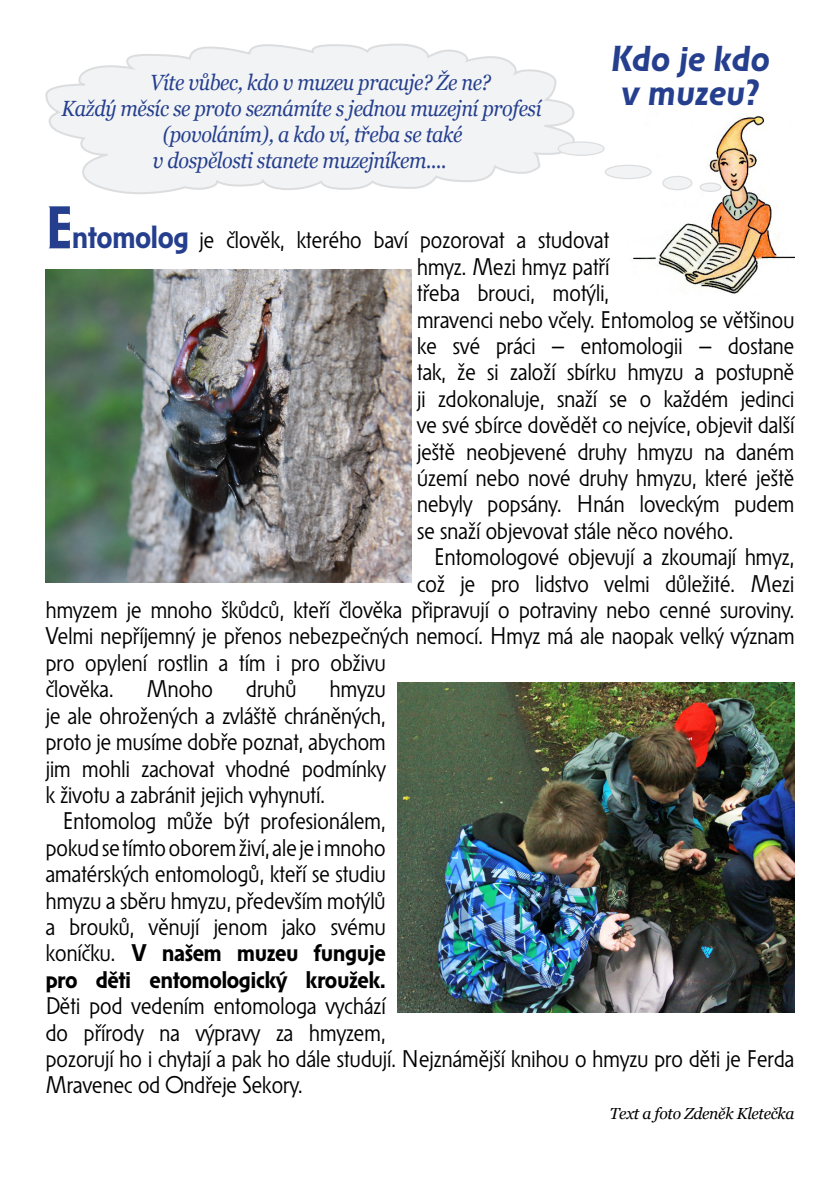
<style>
.page{position:relative;width:840px;height:1191px;background:#fff}
.page>*{position:absolute;margin:0;border:0;box-sizing:border-box;transform-origin:0 0}
.t1{font:italic 700 36px/34px "Solpera";color:#253f8e;text-align:center}
.t2{font:24px/26.4px "Solpera";letter-spacing:-.02em;color:#000}
.t3{font:italic 22px "Georgia";letter-spacing:-.02em;color:#253f8e;scale:.9 1}
.t4{font:italic 16px "Georgia";letter-spacing:-.02em;color:#000}
.s1{font-weight:700;font-size:60px;color:#253f8e}
.s2{font-weight:700;font-size:32px;color:#253f8e}
.s3{font-weight:700}
</style>
<div class="page">
<img style="left:633px;top:114px;width:161px;height:180px">
<svg style="left:45px;top:43px;width:545px;height:151px"></svg>
<div style="left:605px;top:165px;width:45px;height:14px;background:#f2f3f4;border-radius:50%"></div>
<div style="left:604px;top:165px;width:47px;height:14px;border:1px solid #dcdddf;border-radius:50%"></div>
<div style="left:662px;top:176px;width:29px;height:14px;background:#f2f3f4;border-radius:50%"></div>
<div style="left:662px;top:176px;width:30px;height:14px;border:1px solid #dcdddf;border-radius:50%"></div>
<div style="left:558px;top:142px;width:45px;height:13px;background:#f2f3f4;border-radius:50%"></div>
<div style="left:557px;top:141px;width:47px;height:15px;border:1px solid #dcdddf;border-radius:50%"></div>
<div style="left:699px;top:183px;width:21px;height:8px;background:#f2f3f4;border-radius:50%"></div>
<div style="left:699px;top:182px;width:22px;height:10px;border:1px solid #dcdddf;border-radius:50%"></div>
<img style="left:45px;top:269px;width:366px;height:313px">
<img style="left:397px;top:682px;width:397px;height:330px">
<p class="t3" style="left:150px;top:69px;width:380px">Víte vůbec, kdo v muzeu pracuje? Že ne?</p>
<p class="t3" style="left:62px;top:95px;width:534px">Každý měsíc se proto seznámíte s jednou muzejní profesí</p>
<p class="t3" style="left:163px;top:121px;width:334px">(povoláním), a kdo ví, třeba se také</p>
<p class="t3" style="left:153px;top:147px;width:327px">v dospělosti stanete muzejníkem....</p>
<p class="t1" style="left:610px;top:44px;width:161px">Kdo je kdo v muzeu?</p>
<p class="t2" style="left:416px;top:228px;width:379px;text-indent:-371px"><span class="s1">E</span><span class="s2">ntomolog</span> je člověk, kterého baví pozorovat a studovat<br>hmyz. Mezi hmyz patří<br>třeba brouci, motýli,<br>mravenci nebo včely. Entomolog se většinou ke své práci – entomologii – dostane tak, že si založí sbírku hmyzu a postupně ji zdokonaluje, snaží se o každém jedinci ve své sbírce dovědět co nejvíce, objevit další ještě neobjevené druhy hmyzu na daném území nebo nové druhy hmyzu, které ještě nebyly popsány. Hnán loveckým pudem se snaží objevovat stále něco nového.</p>
<p class="t2" style="left:433px;top:545px;width:362px">Entomologové objevují a zkoumají hmyz,</p>
<p class="t2" style="left:416px;top:572px;width:379px">což je pro lidstvo velmi důležité. Mezi</p>
<p class="t2" style="left:45px;top:598px;width:750px">hmyzem je mnoho škůdců, kteří člověka připravují o potraviny nebo cenné suroviny.</p>
<p class="t2" style="left:45px;top:624px;width:750px">Velmi nepříjemný je přenos nebezpečných nemocí. Hmyz má ale naopak velký význam</p>
<p class="t2" style="left:45px;top:651px;width:342px">pro opylení rostlin a tím i pro obživu</p>
<p class="t2" style="left:45px;top:677px;width:70px">člověka.</p>
<p class="t2" style="left:146px;top:677px;width:68px">Mnoho</p>
<p class="t2" style="left:246px;top:677px;width:52px">druhů</p>
<p class="t2" style="left:45px;top:677px;width:342px;text-align:justify;text-indent:284px">hmyzu je ale ohrožených a zvláště chráněných, proto je musíme dobře poznat, abychom jim mohli zachovat vhodné podmínky k životu a zabránit jejich vyhynutí.</p>
<p class="t2" style="left:45px;top:809px;width:750px;text-indent:17px">Entomolog může být profesionálem,<br>pokud se tímto oborem živí, ale je i mnoho<br>amatérských entomologů, kteří se studiu<br>hmyzu a sběru hmyzu, především motýlů<br>a brouků, věnují jenom jako svému<br>koníčku. <span class="s3">V našem muzeu funguje<br>pro děti entomologický kroužek.<br></span>Děti pod vedením entomologa vychází<br>do přírody na výpravy za hmyzem,<br>pozorují ho i chytají a pak ho dále studují. Nejznámější knihou o hmyzu pro děti je Ferda Mravenec od Ondřeje Sekory.</p>
<p class="t4" style="left:609px;top:1103px;width:186px">Text a foto Zdeněk Kletečka</p>
</div>
